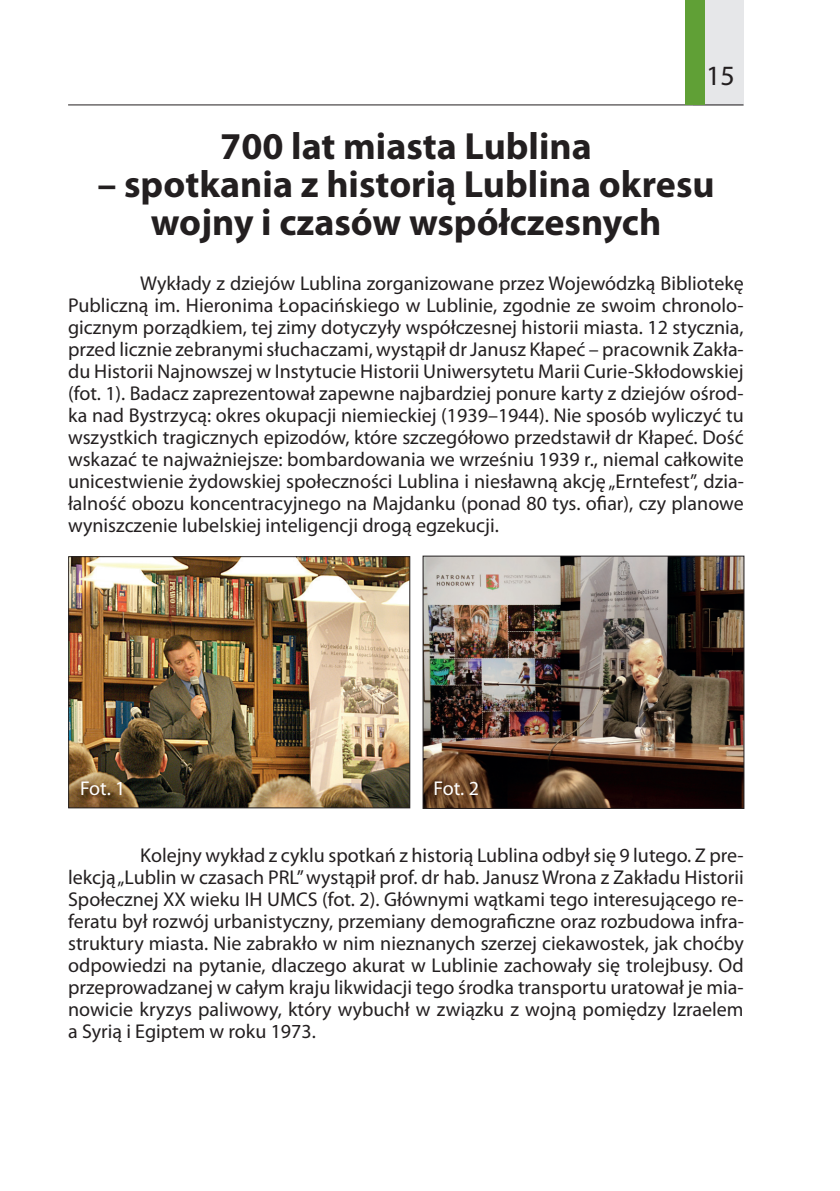
<style>
.page{position:relative;width:840px;height:1191px;background:#fff}
.page>*{position:absolute;margin:0;border:0;box-sizing:border-box;transform-origin:0 0}
.t1{font:700 38px/38px "Myriad Pro";color:#231f20;text-align:center}
.t2{font:28px "Myriad Pro";color:#231f20}
.t3{font:20px/22px "Myriad Pro";color:#231f20;text-align:justify}
.t4{font:20px "Myriad Pro";letter-spacing:-.015em;color:#fff}
</style>
<div class="page">
<div style="left:693px;top:0;width:50px;height:105px;background:#e6e7e9"></div>
<hr style="left:68px;top:105px;width:675px;height:1px;background:#231f20">
<div style="left:684px;top:0;width:20px;height:105px;background:#60a036"></div>
<img style="left:70px;top:558px;width:338px;height:248px">
<div style="left:68px;top:556px;width:342px;height:252px;border:1px solid #231f20"></div>
<img style="left:424px;top:558px;width:317px;height:248px">
<div style="left:422px;top:556px;width:321px;height:252px;border:1px solid #231f20"></div>
<h2 class="t2" style="left:705px;top:58px;width:30px">15</h2>
<h1 class="t1" style="left:220px;top:126px;width:373px">700 lat miasta Lublina</h1>
<h1 class="t1" style="left:97px;top:164px;width:618px">– spotkania z historią Lublina okresu wojny i czasów współczesnych</h1>
<p class="t3" style="left:68px;top:271px;width:676px;text-indent:72px">Wykłady z dziejów Lublina zorganizowane przez Wojewódzką Bibliotekę Publiczną im. Hieronima Łopacińskiego w Lublinie, zgodnie ze swoim chronolo&shy;gicznym porządkiem, tej zimy dotyczyły współczesnej historii miasta. 12 stycznia, przed licznie zebranymi słuchaczami, wystąpił dr Janusz Kłapeć – pracownik Zakła&shy;du Historii Najnowszej w Instytucie Historii Uniwersytetu Marii Curie-Skłodowskiej (fot. 1). Badacz zaprezentował zapewne najbardziej ponure karty z dziejów ośrod&shy;ka nad Bystrzycą: okres okupacji niemieckiej (1939–1944). Nie sposób wyliczyć tu wszystkich tragicznych epizodów, które szczegółowo przedstawił dr Kłapeć. Dość wskazać te najważniejsze: bombardowania we wrześniu 1939 r., niemal całkowite unicestwienie żydowskiej społeczności Lublina i niesławną akcję „Erntefest”, dzia&shy;łalność obozu koncentracyjnego na Majdanku (ponad 80 tys. ofiar), czy planowe wyniszczenie lubelskiej inteligencji drogą egzekucji.</p>
<p class="t4" style="left:80px;top:775px;width:47px">Fot. 1</p>
<p class="t4" style="left:433px;top:775px;width:47px">Fot. 2</p>
<p class="t3" style="left:68px;top:843px;width:676px;text-indent:72px">Kolejny wykład z cyklu spotkań z historią Lublina odbył się 9 lutego. Z pre&shy;lekcją „Lublin w czasach PRL” wystąpił prof. dr hab. Janusz Wrona z Zakładu Historii Społecznej XX wieku IH UMCS (fot. 2). Głównymi wątkami tego interesującego re&shy;feratu był rozwój urbanistyczny, przemiany demograficzne oraz rozbudowa infra&shy;struktury miasta. Nie zabrakło w nim nieznanych szerzej ciekawostek, jak choćby odpowiedzi na pytanie, dlaczego akurat w Lublinie zachowały się trolejbusy. Od przeprowadzanej w całym kraju likwidacji tego środka transportu uratował je mia&shy;nowicie kryzys paliwowy, który wybuchł w związku z wojną pomiędzy Izraelem a Syrią i Egiptem w roku 1973.</p>
</div>
